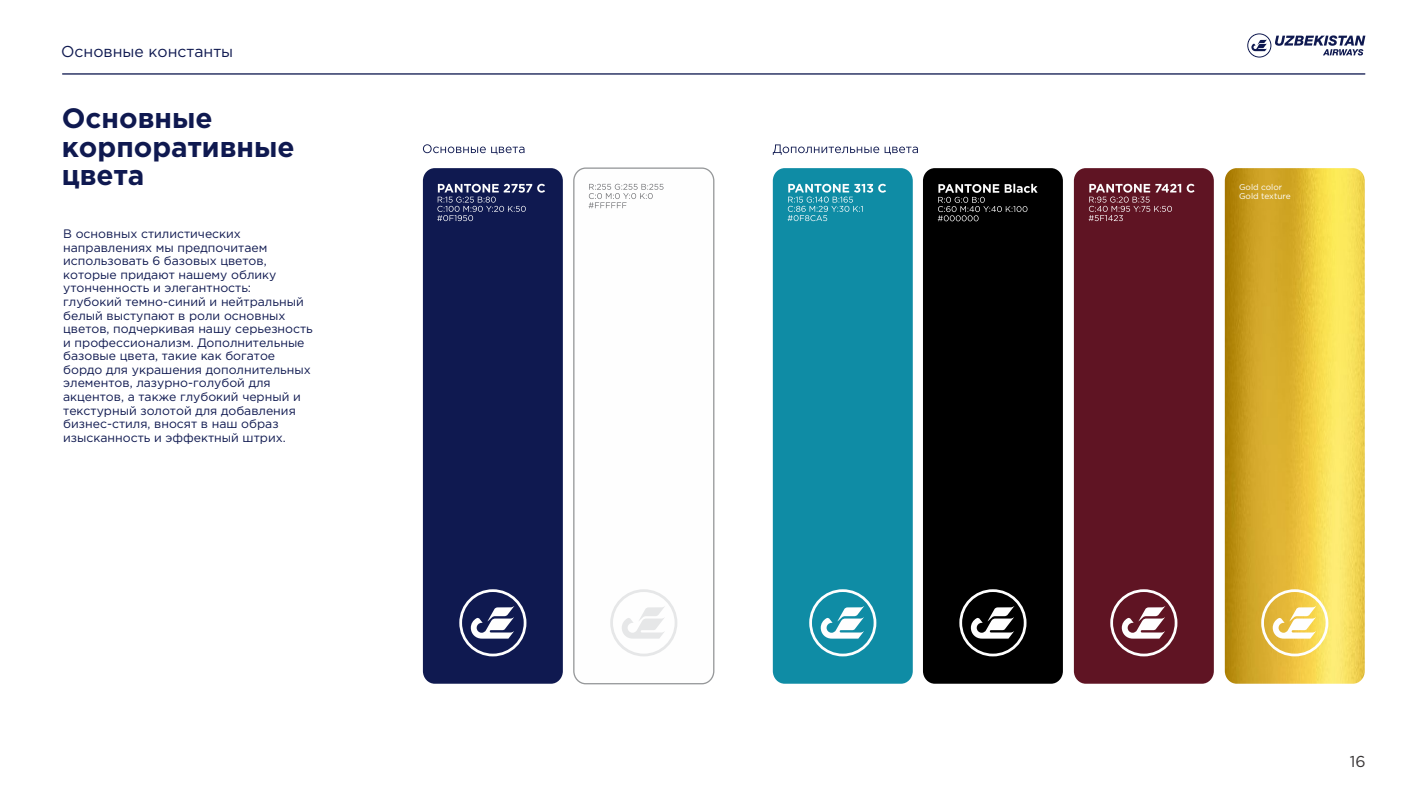
<style>
.page{position:relative;width:1428px;height:798px;background:#fff}
.page>*{position:absolute;margin:0;border:0;box-sizing:border-box;transform-origin:0 0}
.t1{font:700 28px/28.5px "Gotham Pro";color:#0f1950}
.t2{font:15.75px "Gotham Pro";color:#0f1950}
.t3{font:15.75px "Gotham Pro";color:#373435}
.t4{font:12.25px/13.6px "Gotham Pro";color:#0f1950}
.t5{font:8.4px/9.3px "Gotham Pro";color:#fefefe}
</style>
<div class="page">
<svg style="left:423px;top:144px;width:102px;height:11px"></svg>
<div style="left:423px;top:168px;width:140px;height:516px;background:#0f1950;border-radius:12px"></div>
<img style="left:1225px;top:168px;width:140px;height:516px;border-radius:12px">
<hr style="left:62px;top:73px;width:1303px;height:2px;background:#0f1950">
<svg style="left:437px;top:184px;width:108px;height:37px"></svg>
<div style="left:573px;top:167px;width:141px;height:517px;background:#fefefe;border:1px solid #96989a;border-radius:12px"></div>
<svg style="left:589px;top:184px;width:75px;height:24px"></svg>
<div style="left:1074px;top:168px;width:140px;height:516px;background:#5f1423;border-radius:12px"></div>
<svg style="left:1089px;top:184px;width:106px;height:37px"></svg>
<svg style="left:773px;top:144px;width:145px;height:11px"></svg>
<svg style="left:1247px;top:33px;width:118px;height:25px"></svg>
<svg style="left:459px;top:589px;width:67px;height:67px"></svg>
<svg style="left:610px;top:589px;width:67px;height:67px"></svg>
<div style="left:773px;top:168px;width:140px;height:516px;background:#0f8ca5;border-radius:12px"></div>
<svg style="left:788px;top:184px;width:98px;height:37px"></svg>
<svg style="left:809px;top:589px;width:67px;height:67px"></svg>
<svg style="left:1110px;top:589px;width:67px;height:67px"></svg>
<div style="left:923px;top:168px;width:140px;height:516px;background:#000;border-radius:12px"></div>
<svg style="left:938px;top:184px;width:100px;height:37px"></svg>
<svg style="left:959px;top:589px;width:68px;height:67px"></svg>
<svg style="left:1261px;top:589px;width:67px;height:67px"></svg>
<p class="t2" style="left:61px;top:46px;width:174px">Основные константы</p>
<h1 class="t1" style="left:62px;top:106px;width:234px">Основные корпоративные цвета</h1>
<p class="t4" style="left:63px;top:228px;width:251px">В основных стилистических направлениях мы предпочитаем использовать 6 базовых цветов, которые придают нашему облику утонченность и элегантность:<br>глубокий темно-синий и нейтральный белый выступают в роли основных цветов, подчеркивая нашу серьезность и профессионализм. Дополнительные базовые цвета, такие как богатое бордо для украшения дополнительных элементов, лазурно-голубой для акцентов, а также глубокий черный и текстурный золотой для добавления бизнес-стиля, вносят в наш образ изысканность и эффектный штрих.</p>
<p class="t5" style="left:1239px;top:183px;width:53px">Gold color<br>Gold texture</p>
<p class="t3" style="left:1350px;top:756px;width:17px">16</p>
</div>
